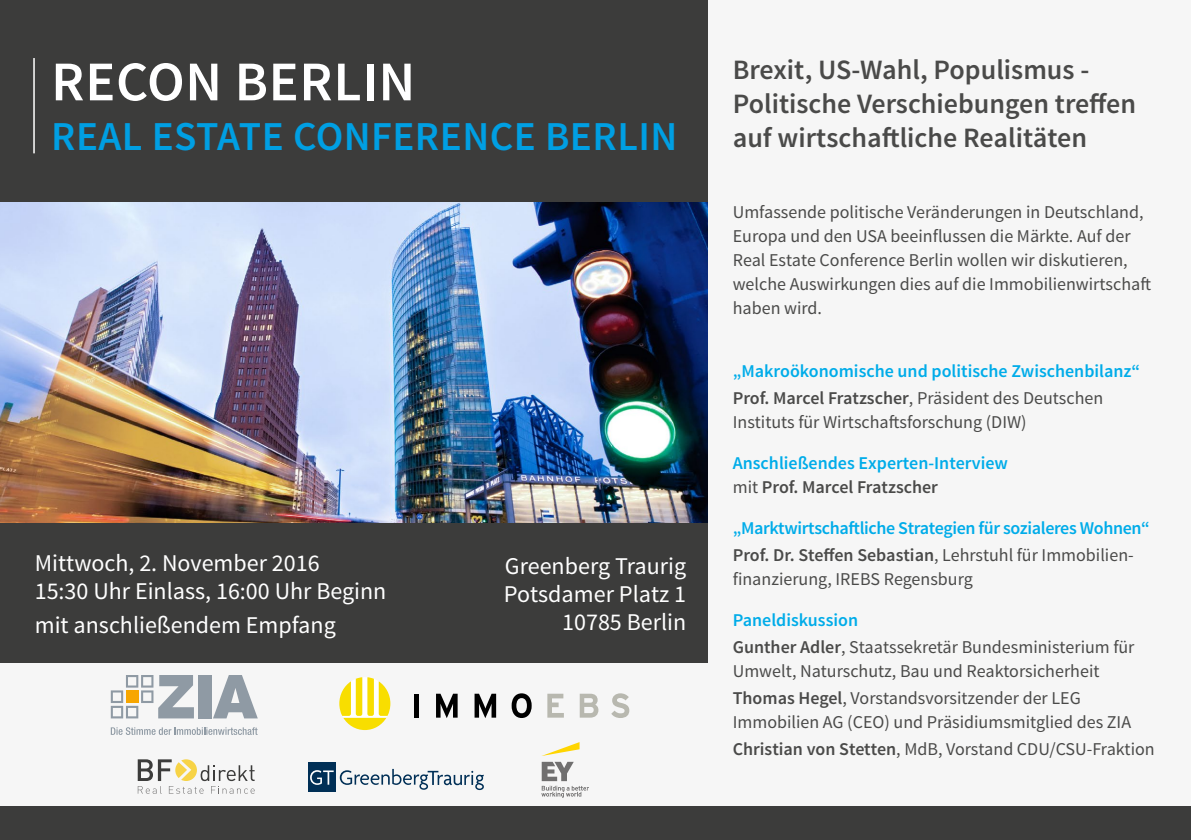
<style>
.page{position:relative;width:1191px;height:840px;background:#fff}
.page>*{position:absolute;margin:0;border:0;box-sizing:border-box;transform-origin:0 0}
.t1{font:600 56px "Source Sans Pro";letter-spacing:.01em;color:#fff}
.t2{font:600 41px "Source Sans Pro";letter-spacing:.01em;color:#009fe3}
.t3{font:600 28px/34px "Source Sans Pro";color:#4a4a49}
.t4{font:24px/28px "Source Sans Pro";color:#fff}
.t5{font:18px/24px "Source Sans Pro";color:#4a4a49}
.t6{font:600 18px/26.8px "Source Sans Pro";color:#00ace9}
.t7{font:600 18px/26.8px "Source Sans Pro";letter-spacing:-.02em;color:#00ace9}
.s1{color:#4a4a49}
.s2{font-weight:400;color:#4a4a49}
.s3{font-weight:600;color:#00ace9}
.s4{font-weight:600}
</style>
<div class="page">
<div style="left:0;top:0;width:1191px;height:839px;background:#3c3c3b"></div>
<img style="left:0;top:203px;width:709px;height:319px">
<div style="left:0;top:662px;width:1191px;height:143px;background:#f6f6f6"></div>
<hr style="left:33px;top:58px;width:2px;height:95px;background:#fff">
<svg style="left:340px;top:768px;width:144px;height:21px"></svg>
<div style="left:308px;top:762px;width:28px;height:29px;background:#002f56"></div>
<svg style="left:310px;top:770px;width:24px;height:14px"></svg>
<svg style="left:544px;top:742px;width:35px;height:13px"></svg>
<svg style="left:541px;top:761px;width:48px;height:36px"></svg>
<div style="left:414px;top:693px;width:5px;height:24px;background:#000"></div>
<svg style="left:436px;top:693px;width:21px;height:24px"></svg>
<svg style="left:474px;top:693px;width:22px;height:24px"></svg>
<svg style="left:511px;top:693px;width:20px;height:24px"></svg>
<svg style="left:547px;top:693px;width:17px;height:24px"></svg>
<svg style="left:580px;top:693px;width:18px;height:24px"></svg>
<svg style="left:611px;top:693px;width:18px;height:24px"></svg>
<svg style="left:339px;top:677px;width:51px;height:52px"></svg>
<svg style="left:213px;top:675px;width:45px;height:43px"></svg>
<div style="left:198px;top:674px;width:13px;height:44px;background:#8f9aa4"></div>
<svg style="left:111px;top:675px;width:83px;height:43px"></svg>
<svg style="left:111px;top:727px;width:146px;height:7px"></svg>
<div style="left:709px;top:0;width:482px;height:805px;background:#f6f6f6"></div>
<svg style="left:138px;top:759px;width:117px;height:34px"></svg>
<h1 class="t1" style="left:51px;top:46px;width:365px">RECON BERLIN</h1>
<h2 class="t2" style="left:51px;top:110px;width:627px">REAL ESTATE CONFERENCE BERLIN</h2>
<h3 class="t4" style="left:35px;top:549px;width:353px">Mittwoch, 2. November 2016<br>15:30 Uhr Einlass, 16:00 Uhr Beginn</h3>
<h3 class="t4" style="left:35px;top:611px;width:302px">mit anschließendem Empfang</h3>
<h3 class="t4" style="left:504px;top:552px;width:184px;text-align:right">Greenberg Traurig<br>Potsdamer Platz 1<br>10785 Berlin</h3>
<h3 class="t3" style="left:732px;top:54px;width:405px">Brexit, US-Wahl, Populismus -<br>Politische Verschiebungen treffen auf wirtschaftliche Realitäten</h3>
<p class="t5" style="left:732px;top:200px;width:420px">Umfassende politische Veränderungen in Deutschland, Europa und den USA beeinflussen die Märkte. Auf der Real Estate Conference Berlin wollen wir diskutieren, welche Auswirkungen dies auf die Immobilienwirtschaft haben wird.</p>
<p class="t6" style="left:732px;top:358px;width:409px">„Makroökonomische und politische Zwischenbilanz“<br><span class="s1">Prof. Marcel Fratzscher</span><span class="s2">, Präsident des Deutschen</span></p>
<p class="t5" style="left:732px;top:410px;width:295px">Instituts für Wirtschaftsforschung (DIW)</p>
<p class="t6" style="left:732px;top:451px;width:277px;line-height:24px">Anschließendes Experten-Interview <span class="s2">mit</span> <span class="s1">Prof. Marcel Fratzscher</span></p>
<p class="t7" style="left:732px;top:515px;width:419px">„Marktwirtschaftliche Strategien für sozialeres Wohnen“<br><span class="s1">Prof. Dr. Steffen Sebastian</span><span class="s2">, Lehrstuhl für Immobilien-</span></p>
<p class="t5" style="left:732px;top:567px;width:242px">finanzierung, IREBS Regensburg</p>
<p class="t5" style="left:732px;top:607px;width:403px;line-height:26.8px"><span class="s3">Paneldiskussion<br></span><span class="s4">Gunther Adler</span>, Staatssekretär Bundesministerium für</p>
<p class="t5" style="left:732px;top:657px;width:368px;line-height:26.8px">Umwelt, Naturschutz, Bau und Reaktorsicherheit<br><span class="s4">Thomas Hegel</span>, Vorstandsvorsitzender der LEG</p>
<p class="t5" style="left:732px;top:708px;width:423px;line-height:26.8px">Immobilien AG (CEO) und Präsidiumsmitglied des ZIA<br><span class="s4">Christian von Stetten</span>, MdB, Vorstand CDU/CSU-Fraktion</p>
</div>
